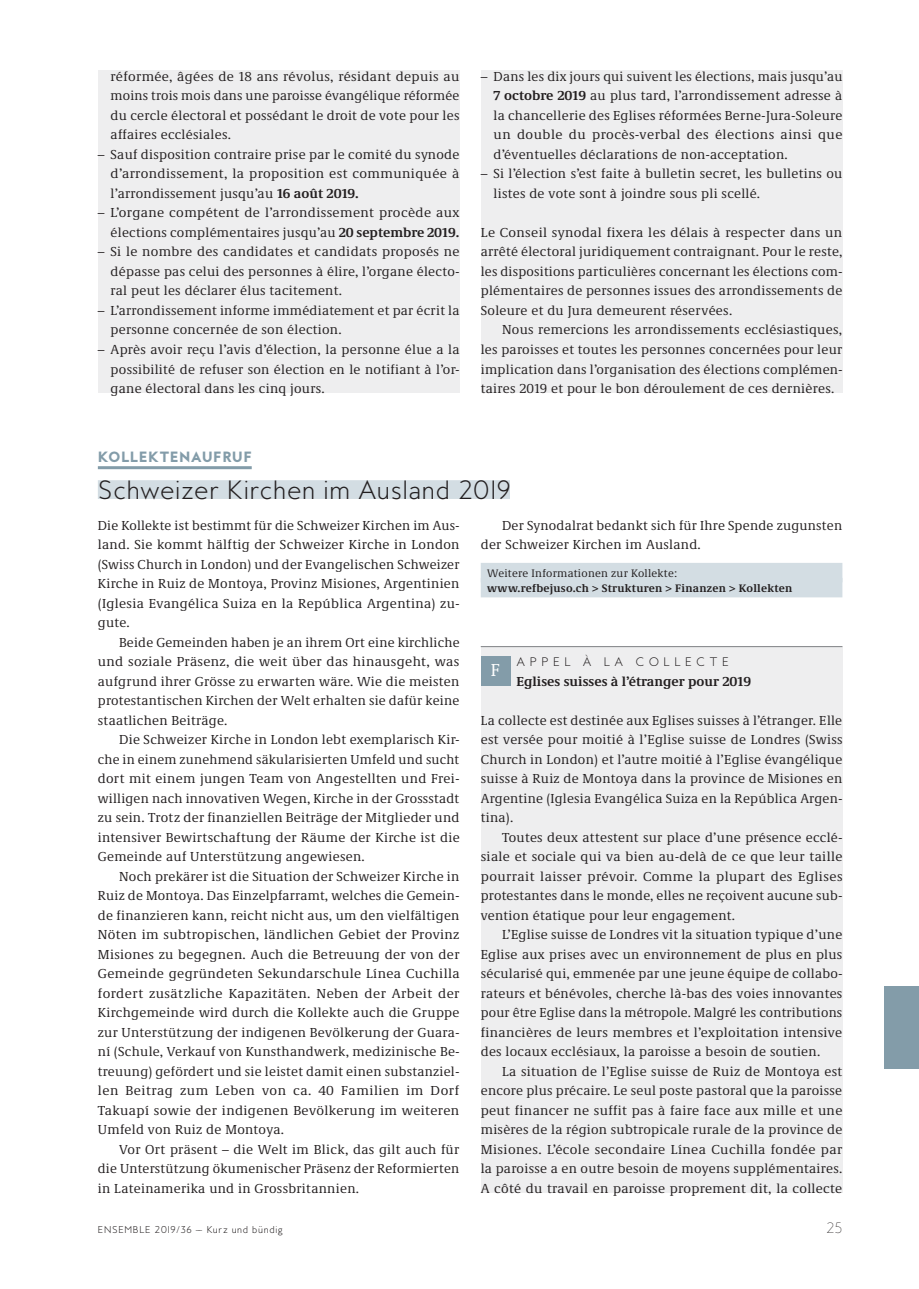
<style>
.page{position:relative;width:919px;height:1289px;background:#fff}
.page>*{position:absolute;margin:0;border:0;box-sizing:border-box;transform-origin:0 0}
.t1{font:300 24px "MB Empire";letter-spacing:.03em;color:#231f20}
.t2{font:18px "Demos Next Pro";color:#fff}
.t3{font:13.5px/19.5px "Demos Next Pro";letter-spacing:.02em;color:#231f20;text-align:justify}
.t4{font:700 13.5px "Demos Next Pro";color:#231f20}
.t5{font:800 13.5px "MB Empire";letter-spacing:.03em;color:#839ca9}
.t6{font:100 13.5px "MB Empire";color:#231f20}
.t7{font:700 11.25px "Demos Next Pro";letter-spacing:.02em;color:#231f20}
.t8{font:11.25px "Demos Next Pro";letter-spacing:.02em;color:#231f20}
.t9{font:300 11.25px "MB Empire";letter-spacing:.4em;color:#231f20}
.t10{font:300 9px "MB Empire";letter-spacing:.08em;color:#231f20}
.s1{font-weight:700}
</style>
<div class="page">
<div style="left:480px;top:646px;width:362px;height:547px;background:#eeeeef"></div>
<div style="left:98px;top:70px;width:361px;height:323px;background:#eeeeef"></div>
<div style="left:480px;top:70px;width:362px;height:323px;background:#eeeeef"></div>
<hr style="left:98px;top:466px;width:154px;height:3px;background:#839ca9">
<div style="left:98px;top:480px;width:412px;height:19px;background:#d3dde3"></div>
<div style="left:480px;top:563px;width:362px;height:19px;background:#d3dde3"></div>
<div style="left:480px;top:578px;width:362px;height:19px;background:#d3dde3"></div>
<hr style="left:480px;top:646px;width:362px;height:1px;background:#808285">
<div style="left:480px;top:656px;width:30px;height:29px;background:#839ca9"></div>
<div style="left:884px;top:986px;width:34px;height:83px;background:#839ca9"></div>
<p class="t3" style="left:111px;top:66px;width:350px">réformée, âgées de 18 ans révolus, résidant depuis au moins trois mois dans une paroisse évangélique réformée du cercle électoral et possédant le droit de vote pour les affaires ecclésiales.</p>
<p class="t3" style="left:111px;top:144px;width:350px;text-indent:-13px">– Sauf disposition contraire prise par le comité du synode d’arrondissement, la proposition est communiquée à l’arrondissement jusqu’au <span class="s1">16 août 2019.</span></p>
<p class="t3" style="left:98px;top:202px;width:363px;text-align:right">– L’organe compétent de l’arrondissement procède aux élections complémentaires jusqu’au <span class="s1">20 septembre 2019.</span></p>
<p class="t3" style="left:111px;top:241px;width:350px;text-indent:-13px">– Si le nombre des candidates et candidats proposés ne dépasse pas celui des personnes à élire, l’organe électo&shy;ral peut les déclarer élus tacitement.</p>
<p class="t3" style="left:111px;top:300px;width:350px;text-indent:-13px">– L’arrondissement informe immédiatement et par écrit la personne concernée de son élection.</p>
<p class="t3" style="left:111px;top:339px;width:350px;text-indent:-13px">– Après avoir reçu l’avis d’élection, la personne élue a la possibilité de refuser son élection en le notifiant à l’or&shy;gane électoral dans les cinq jours.</p>
<p class="t3" style="left:493px;top:66px;width:350px;text-indent:-13px">– Dans les dix jours qui suivent les élections, mais jusqu’au <span class="s1">7 octobre 2019</span> au plus tard, l’arrondissement adresse à la chancellerie des Eglises réformées Berne-Jura-Soleure un double du procès-verbal des élections ainsi que d’éventuelles déclarations de non-acceptation.</p>
<p class="t3" style="left:493px;top:163px;width:350px;text-indent:-13px">– Si l’élection s’est faite à bulletin secret, les bulletins ou listes de vote sont à joindre sous pli scellé.</p>
<p class="t3" style="left:480px;top:222px;width:363px">Le Conseil synodal fixera les délais à respecter dans un arrêté électoral juridiquement contraignant. Pour le reste, les dispositions particulières concernant les élections com&shy;plémentaires de personnes issues des arrondissements de Soleure et du Jura demeurent réservées.</p>
<p class="t3" style="left:480px;top:319px;width:363px;text-indent:21px">Nous remercions les arrondissements ecclésiastiques, les paroisses et toutes les personnes concernées pour leur implication dans l’organisation des élections complémen&shy;taires 2019 et pour le bon déroulement de ces dernières.</p>
<p class="t5" style="left:98px;top:448px;width:156px">KOLLEKTENAUFRUF</p>
<h1 class="t1" style="left:98px;top:474px;width:414px">Schweizer Kirchen im Ausland 2019</h1>
<p class="t3" style="left:98px;top:514px;width:363px">Die Kollekte ist bestimmt für die Schweizer Kirchen im Aus&shy;land. Sie kommt hälftig der Schweizer Kirche in London (Swiss Church in London) und der Evangelischen Schweizer Kirche in Ruiz de Montoya, Provinz Misiones, Argentinien (Iglesia Evangélica Suiza en la República Argentina) zu&shy;gute.</p>
<p class="t3" style="left:98px;top:631px;width:363px;text-indent:21px">Beide Gemeinden haben je an ihrem Ort eine kirchliche und soziale Präsenz, die weit über das hinausgeht, was aufgrund ihrer Grösse zu erwarten wäre. Wie die meisten protestantischen Kirchen der Welt erhalten sie dafür keine staatlichen Beiträge.</p>
<p class="t3" style="left:98px;top:729px;width:363px;text-indent:21px">Die Schweizer Kirche in London lebt exemplarisch Kir&shy;che in einem zunehmend säkularisierten Umfeld und sucht dort mit einem jungen Team von Angestellten und Frei&shy;willigen nach innovativen Wegen, Kirche in der Grossstadt zu sein. Trotz der finanziellen Beiträge der Mitglieder und intensiver Bewirtschaftung der Räume der Kirche ist die Gemeinde auf Unterstützung angewiesen.</p>
<p class="t3" style="left:98px;top:865px;width:363px;text-indent:21px">Noch prekärer ist die Situation der Schweizer Kirche in Ruiz de Montoya. Das Einzelpfarramt, welches die Gemein&shy;de finanzieren kann, reicht nicht aus, um den vielfältigen Nöten im subtropischen, ländlichen Gebiet der Provinz Misiones zu begegnen. Auch die Betreuung der von der Gemeinde gegründeten Sekundarschule Línea Cuchilla fordert zusätzliche Kapazitäten. Neben der Arbeit der Kirchgemeinde wird durch die Kollekte auch die Gruppe zur Unterstützung der indigenen Bevölkerung der Guara&shy;ní (Schule, Verkauf von Kunsthandwerk, medizinische Be&shy;treuung) gefördert und sie leistet damit einen substanziel&shy;len Beitrag zum Leben von ca. 40 Familien im Dorf Takuapí sowie der indigenen Bevölkerung im weiteren Umfeld von Ruiz de Montoya.</p>
<p class="t3" style="left:98px;top:1138px;width:363px;text-indent:21px">Vor Ort präsent – die Welt im Blick, das gilt auch für die Unterstützung ökumenischer Präsenz der Reformierten in Lateinamerika und in Grossbritannien.</p>
<p class="t3" style="left:480px;top:514px;width:363px;text-indent:21px">Der Synodalrat bedankt sich für Ihre Spende zugunsten der Schweizer Kirchen im Ausland.</p>
<p class="t8" style="left:487px;top:565px;width:192px">Weitere Informationen zur Kollekte:</p>
<p class="t7" style="left:487px;top:580px;width:307px">www.refbejuso.ch &gt; Strukturen &gt; Finanzen &gt; Kollekten</p>
<p class="t9" style="left:516px;top:654px;width:214px">APPEL À LA COLLECTE</p>
<p class="t4" style="left:516px;top:671px;width:236px">Eglises suisses à l’étranger pour 2019</p>
<p class="t3" style="left:480px;top:709px;width:363px">La collecte est destinée aux Eglises suisses à l’étranger. Elle est versée pour moitié à l’Eglise suisse de Londres (Swiss Church in London) et l’autre moitié à l’Eglise évangélique suisse à Ruiz de Montoya dans la province de Misiones en Argentine (Iglesia Evangélica Suiza en la República Argen&shy;tina).</p>
<p class="t3" style="left:480px;top:826px;width:363px;text-indent:21px">Toutes deux attestent sur place d’une présence ecclé&shy;siale et sociale qui va bien au-delà de ce que leur taille pourrait laisser prévoir. Comme la plupart des Eglises protestantes dans le monde, elles ne reçoivent aucune sub&shy;vention étatique pour leur engagement.</p>
<p class="t3" style="left:480px;top:924px;width:363px;text-indent:21px">L’Eglise suisse de Londres vit la situation typique d’une Eglise aux prises avec un environnement de plus en plus sécularisé qui, emmenée par une jeune équipe de collabo&shy;rateurs et bénévoles, cherche là-bas des voies innovantes pour être Eglise dans la métropole. Malgré les contributions financières de leurs membres et l’exploitation intensive des locaux ecclésiaux, la paroisse a besoin de soutien.</p>
<p class="t3" style="left:480px;top:1060px;width:363px;text-indent:21px">La situation de l’Eglise suisse de Ruiz de Montoya est encore plus précaire. Le seul poste pastoral que la paroisse peut financer ne suffit pas à faire face aux mille et une misères de la région subtropicale rurale de la province de Misiones. L’école secondaire Línea Cuchilla fondée par la paroisse a en outre besoin de moyens supplémentaires.<br>A côté du travail en paroisse proprement dit, la collecte</p>
<h2 class="t2" style="left:490px;top:657px;width:11px">F</h2>
<p class="t10" style="left:98px;top:1223px;width:187px">ENSEMBLE 2019/36 —– Kurz und bündig</p>
<p class="t6" style="left:826px;top:1218px;width:18px">25</p>
</div>
